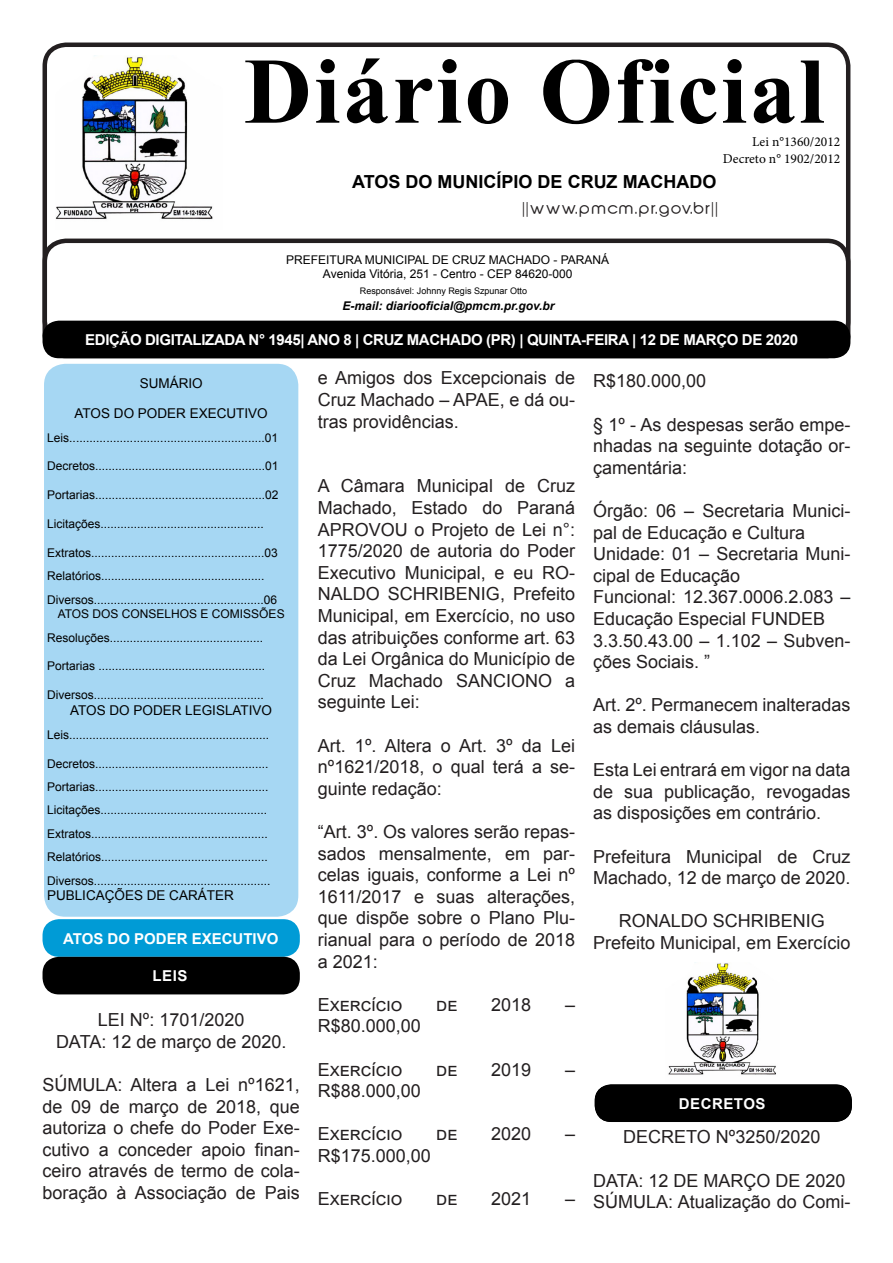
<style>
.page{position:relative;width:893px;height:1263px;background:#fff}
.page>*{position:absolute;margin:0;border:0;box-sizing:border-box;transform-origin:0 0}
.t1{font:700 93.9px "Times New Roman";letter-spacing:.025em;color:#000}
.t2{font:18px/21.6px "Arial";color:#231f20;text-align:justify}
.t3{font:700 18px "Arial";color:#000}
.t4{font:700 15px "Arial";letter-spacing:-.025em;color:#fff}
.t5{font:15px "Abeatby Kai";letter-spacing:.1em;color:#231f20;scale:1.06 1}
.t6{font:700 15px "Arial";color:#fff}
.t7{font:700 15px "Arial";letter-spacing:.035em;color:#fff}
.t8{font:13.5px "Arial";color:#000}
.t9{font:13.5px "Minion Pro";color:#000}
.t10{font:12px "Arial";color:#000}
.t11{font:italic 700 12px "Arial";color:#000}
.t12{font:9px "Arial";color:#000}
</style>
<div class="page">
<div style="left:43px;top:43px;width:807px;height:301px;border:4px solid #231f20;border-radius:21px"></div>
<div style="left:43px;top:239px;width:807px;height:119px;border:4px solid #231f20;border-radius:21px"></div>
<div style="left:44px;top:364px;width:254px;height:553px;background:#a6d7f3;border-radius:21px"></div>
<div style="left:43px;top:321px;width:807px;height:37px;background:#000;border-radius:16px"></div>
<img style="left:55px;top:55px;width:158px;height:165px">
<div style="left:43px;top:919px;width:257px;height:38px;background:#009bd6;border-radius:16px"></div>
<div style="left:43px;top:957px;width:257px;height:37px;background:#000;border-radius:16px"></div>
<img style="left:668px;top:963px;width:108px;height:112px">
<div style="left:595px;top:1084px;width:257px;height:38px;background:#000"></div>
<p class="t1" style="left:244px;top:24px;width:582px">Diário Oficial</p>
<p class="t9" style="left:752px;top:133px;width:90px">Lei n°1360/2012</p>
<p class="t9" style="left:723px;top:149px;width:119px">Decreto n° 1902/2012</p>
<p class="t3" style="left:352px;top:169px;width:366px">ATOS DO MUNICÍPIO DE CRUZ MACHADO</p>
<p class="t5" style="left:523px;top:202px;width:186px">||www.pmcm.pr.gov.br||</p>
<p class="t10" style="left:286px;top:251px;width:325px">PREFEITURA MUNICIPAL DE CRUZ MACHADO - PARANÁ</p>
<p class="t10" style="left:323px;top:266px;width:251px">Avenida Vitória, 251 - Centro - CEP 84620-000</p>
<p class="t11" style="left:343px;top:298px;width:213px">E-mail: diariooficial@pmcm.pr.gov.br</p>
<p class="t4" style="left:85px;top:329px;width:714px">EDIÇÃO DIGITALIZADA N° 1945| ANO 8 | CRUZ MACHADO (PR) | QUINTA-FEIRA | 12 DE MARÇO DE 2020</p>
<p class="t8" style="left:140px;top:374px;width:65px">SUMÁRIO</p>
<p class="t8" style="left:75px;top:404px;width:195px">ATOS DO PODER EXECUTIVO</p>
<p class="t10" style="left:47px;top:429px;width:233px">Leis..........................................................01</p>
<p class="t10" style="left:47px;top:458px;width:233px">Decretos...................................................01</p>
<p class="t10" style="left:47px;top:487px;width:233px">Portarias...................................................02</p>
<p class="t10" style="left:47px;top:516px;width:218px">Licitações.................................................</p>
<p class="t10" style="left:47px;top:544px;width:232px">Extratos....................................................03</p>
<p class="t10" style="left:47px;top:568px;width:219px">Relatórios.................................................</p>
<p class="t10" style="left:47px;top:591px;width:232px">Diversos...................................................06</p>
<p class="t10" style="left:58px;top:606px;width:228px">ATOS DOS CONSELHOS E COMISSÕES</p>
<p class="t10" style="left:47px;top:629px;width:218px">Resoluções..............................................</p>
<p class="t10" style="left:47px;top:658px;width:220px">Portarias ..................................................</p>
<p class="t10" style="left:47px;top:687px;width:218px">Diversos...................................................</p>
<p class="t8" style="left:70px;top:701px;width:203px">ATOS DO PODER LEGISLATIVO</p>
<p class="t10" style="left:47px;top:726px;width:224px">Leis............................................................</p>
<p class="t10" style="left:47px;top:755px;width:223px">Decretos....................................................</p>
<p class="t10" style="left:47px;top:778px;width:223px">Portarias....................................................</p>
<p class="t10" style="left:47px;top:802px;width:222px">Licitações..................................................</p>
<p class="t10" style="left:47px;top:825px;width:222px">Extratos.....................................................</p>
<p class="t10" style="left:47px;top:849px;width:222px">Relatórios..................................................</p>
<p class="t10" style="left:47px;top:872px;width:225px">Diversos.....................................................</p>
<p class="t8" style="left:47px;top:885px;width:188px">PUBLICAÇÕES DE CARÁTER</p>
<p class="t12" style="left:360px;top:284px;width:169px">Responsável: Johnny Regis Szpunar Otto</p>
<p class="t2" style="left:318px;top:367px;width:259px">e Amigos dos Excepcionais de Cruz Machado – APAE, e dá ou&shy;tras providências.</p>
<p class="t2" style="left:593px;top:370px;width:115px">R$180.000,00</p>
<p class="t2" style="left:593px;top:413px;width:259px">§ 1º - As despesas serão empe&shy;nhadas na seguinte dotação or&shy;çamentária:</p>
<p class="t2" style="left:593px;top:500px;width:259px">Órgão: 06 – Secretaria Munici&shy;pal de Educação e Cultura</p>
<p class="t2" style="left:593px;top:543px;width:259px">Unidade: 01 – Secretaria Muni&shy;cipal de Educação</p>
<p class="t2" style="left:593px;top:586px;width:259px">Funcional: 12.367.0006.2.083 –<br>Educação Especial FUNDEB</p>
<p class="t2" style="left:593px;top:629px;width:259px">3.3.50.43.00 – 1.102 – Subven&shy;ções Sociais. ”</p>
<p class="t2" style="left:593px;top:694px;width:259px">Art. 2º. Permanecem inalteradas as demais cláusulas.</p>
<p class="t2" style="left:593px;top:759px;width:259px">Esta Lei entrará em vigor na data de sua publicação, revogadas as disposições em contrário.</p>
<p class="t2" style="left:593px;top:845px;width:259px">Prefeitura Municipal de Cruz<br>Machado, 12 de março de 2020.</p>
<p class="t2" style="left:619px;top:910px;width:208px">RONALDO SCHRIBENIG</p>
<p class="t2" style="left:593px;top:932px;width:259px">Prefeito Municipal, em Exercício</p>
<p class="t2" style="left:318px;top:475px;width:259px">A Câmara Municipal de Cruz Machado, Estado do Paraná APROVOU o Projeto de Lei n°:<br>1775/2020 de autoria do Poder Executivo Municipal, e eu RO-NALDO SCHRIBENIG, Prefeito Municipal, em Exercício, no uso das atribuições conforme art. 63 da Lei Orgânica do Município de Cruz Machado SANCIONO a seguinte Lei:</p>
<p class="t2" style="left:318px;top:734px;width:259px">Art. 1º. Altera o Art. 3º da Lei nº1621/2018, o qual terá a se&shy;guinte redação:</p>
<p class="t2" style="left:318px;top:821px;width:259px">“Art. 3º. Os valores serão repas&shy;sados mensalmente, em par&shy;celas iguais, conforme a Lei nº 1611/2017 e suas alterações, que dispõe sobre o Plano Plu&shy;rianual para o período de 2018 a 2021:</p>
<p class="t2" style="left:318px;top:993px;width:86px">Exercício</p>
<p class="t2" style="left:436px;top:993px;width:23px">de</p>
<p class="t2" style="left:491px;top:993px;width:42px">2018</p>
<p class="t2" style="left:565px;top:993px;width:12px">–</p>
<p class="t2" style="left:318px;top:1015px;width:105px">R$80.000,00</p>
<p class="t2" style="left:318px;top:1058px;width:86px">Exercício</p>
<p class="t2" style="left:436px;top:1058px;width:23px">de</p>
<p class="t2" style="left:491px;top:1058px;width:42px">2019</p>
<p class="t2" style="left:565px;top:1058px;width:12px">–</p>
<p class="t2" style="left:318px;top:1080px;width:105px">R$88.000,00</p>
<p class="t2" style="left:318px;top:1123px;width:86px">Exercício</p>
<p class="t2" style="left:436px;top:1123px;width:23px">de</p>
<p class="t2" style="left:491px;top:1123px;width:42px">2020</p>
<p class="t2" style="left:565px;top:1123px;width:12px">–</p>
<p class="t2" style="left:318px;top:1145px;width:115px">R$175.000,00</p>
<p class="t2" style="left:318px;top:1188px;width:86px">Exercício</p>
<p class="t2" style="left:436px;top:1188px;width:23px">de</p>
<p class="t2" style="left:491px;top:1188px;width:42px">2021</p>
<p class="t2" style="left:565px;top:1188px;width:12px">–</p>
<p class="t6" style="left:63px;top:928px;width:217px">ATOS DO PODER EXECUTIVO</p>
<p class="t4" style="left:153px;top:965px;width:36px">LEIS</p>
<p class="t2" style="left:98px;top:1009px;width:148px">LEI Nº: 1701/2020</p>
<p class="t2" style="left:56px;top:1030px;width:232px">DATA: 12 de março de 2020.</p>
<p class="t2" style="left:43px;top:1074px;width:259px">SÚMULA: Altera a Lei nº1621, de 09 de março de 2018, que autoriza o chefe do Poder Exe&shy;cutivo a conceder apoio finan&shy;ceiro através de termo de cola&shy;boração à Associação de Pais</p>
<p class="t7" style="left:679px;top:1093px;width:88px">DECRETOS</p>
<p class="t2" style="left:623px;top:1126px;width:199px">DECRETO Nº3250/2020</p>
<p class="t2" style="left:593px;top:1169px;width:254px">DATA: 12 DE MARÇO DE 2020</p>
<p class="t2" style="left:593px;top:1191px;width:259px">SÚMULA: Atualização do Comi-</p>
</div>
